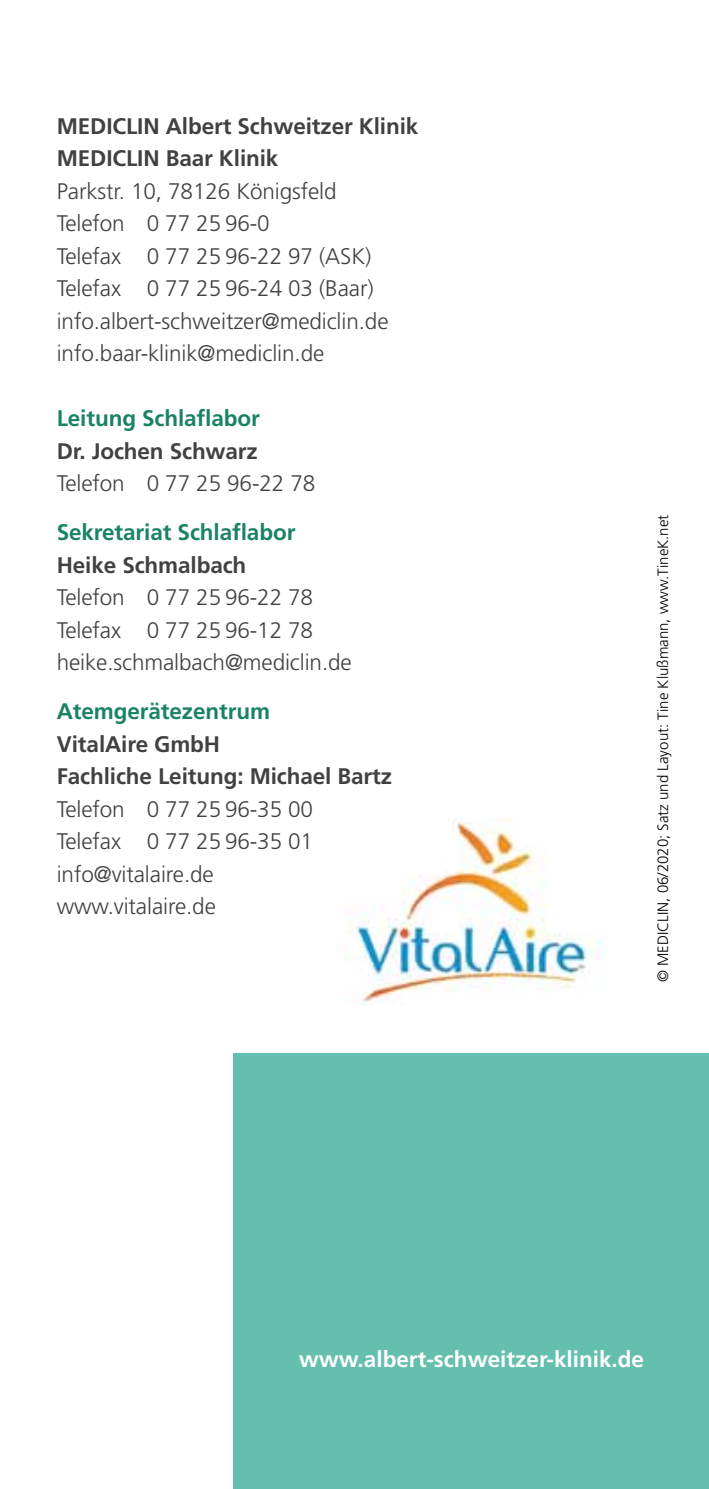
<style>
.page{position:relative;width:709px;height:1489px;background:#fff}
.page>*{position:absolute;margin:0;border:0;box-sizing:border-box;transform-origin:0 0}
.t1{font:300 22.5px/32.5px "Frutiger LT";letter-spacing:-.005em;color:#414042}
.t2{font:700 22.5px/32.5px "Frutiger LT";letter-spacing:-.005em;color:#414042}
.t3{font:700 22.5px "Frutiger LT";letter-spacing:-.005em;color:#1a8265}
.t4{font:700 22.5px "Frutiger LT";color:#fff}
.t5{font:300 15px "Frutiger LT";color:#000}
</style>
<div class="page">
<div style="left:234px;top:1052px;width:475px;height:436px;background:#65bfaf"></div>
<img style="left:345px;top:818px;width:259px;height:187px">
<p class="t2" style="left:57px;top:110px;width:363px">MediClin Albert Schweitzer Klinik<br>MediClin Baar Klinik</p>
<p class="t1" style="left:57px;top:175px;width:333px">Parkstr. 10, 78126 Königsfeld<br>Telefon 0 77 25 96-0<br>Telefax 0 77 25 96-22 97 (ASK)<br>Telefax 0 77 25 96-24 03 (Baar) info.albert-schweitzer@mediclin.de info.baar-klinik@mediclin.de</p>
<p class="t3" style="left:57px;top:405px;width:205px">Leitung Schlaflabor</p>
<p class="t2" style="left:57px;top:435px;width:203px">Dr. Jochen Schwarz</p>
<p class="t1" style="left:57px;top:468px;width:260px">Telefon 0 77 25 96-22 78</p>
<p class="t3" style="left:57px;top:519px;width:240px">Sekretariat Schlaflabor</p>
<p class="t2" style="left:57px;top:549px;width:191px">Heike Schmalbach</p>
<p class="t1" style="left:57px;top:581px;width:296px">Telefon 0 77 25 96-22 78<br>Telefax 0 77 25 96-12 78 heike.schmalbach@mediclin.de</p>
<p class="t3" style="left:57px;top:698px;width:215px">Atemgerätezentrum</p>
<p class="t2" style="left:57px;top:727px;width:337px">VitalAire GmbH<br>Fachliche Leitung: Michael Bartz</p>
<p class="t1" style="left:57px;top:792px;width:258px">Telefon 0 77 25 96-35 00<br>Telefax 0 77 25 96-35 01 info@vitalaire.de www.vitalaire.de</p>
<p class="t5" style="left:654px;top:981px;width:469px;rotate:-90deg">© MediClin, 06/2020; Satz und Layout: Tine Klußmann, www.TineK.net</p>
<p class="t4" style="left:299px;top:1345px;width:347px">www.albert-schweitzer-klinik.de</p>
</div>
